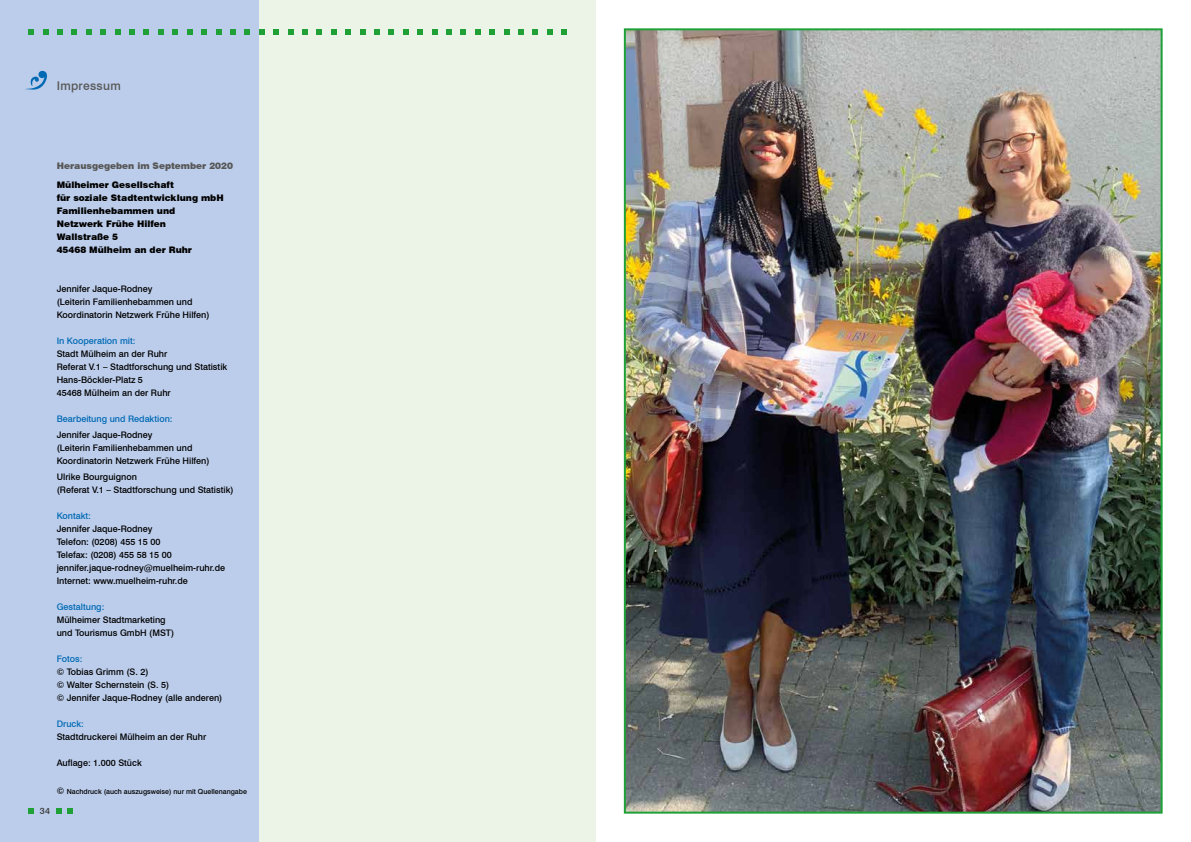
<style>
.page{position:relative;width:1191px;height:842px;background:#fff}
.page>*{position:absolute;margin:0;border:0;box-sizing:border-box;transform-origin:0 0}
.t1{font:500 12px "Swiss 721 BT";letter-spacing:.025em;color:#575756}
.t2{font:500 9px/13px "Swiss 721 BT";color:#000}
.t3{font:900 9px/13px "Swiss 721 BT";color:#000}
.t4{font:500 9px "Swiss 721 BT";color:#0069b4}
.t5{font:900 9px "Swiss 721 BT";color:#575756}
.t6{font:500 9px "Swiss 721 BT";color:#3c3c3b}
.t7{font:500 7px "Swiss 721 BT";color:#000}
.s1{font-size:9px}
</style>
<div class="page">
<div style="left:258px;top:0;width:337px;height:842px;background:#ecf4e8"></div>
<div style="left:0;top:0;width:258px;height:842px;background:#bccdeb"></div>
<img style="left:627px;top:31px;width:532px;height:780px">
<svg style="left:28px;top:29px;width:6px;height:5px"></svg>
<svg style="left:43px;top:29px;width:5px;height:5px"></svg>
<svg style="left:57px;top:29px;width:6px;height:5px"></svg>
<svg style="left:72px;top:29px;width:5px;height:5px"></svg>
<svg style="left:86px;top:29px;width:6px;height:5px"></svg>
<svg style="left:100px;top:29px;width:6px;height:5px"></svg>
<svg style="left:115px;top:29px;width:5px;height:5px"></svg>
<svg style="left:129px;top:29px;width:6px;height:5px"></svg>
<svg style="left:144px;top:29px;width:5px;height:5px"></svg>
<svg style="left:158px;top:29px;width:6px;height:5px"></svg>
<svg style="left:172px;top:29px;width:6px;height:5px"></svg>
<svg style="left:187px;top:29px;width:5px;height:5px"></svg>
<svg style="left:201px;top:29px;width:6px;height:5px"></svg>
<svg style="left:216px;top:29px;width:5px;height:5px"></svg>
<svg style="left:230px;top:29px;width:6px;height:5px"></svg>
<svg style="left:244px;top:29px;width:6px;height:5px"></svg>
<svg style="left:259px;top:29px;width:5px;height:5px"></svg>
<svg style="left:273px;top:29px;width:6px;height:5px"></svg>
<svg style="left:288px;top:29px;width:5px;height:5px"></svg>
<svg style="left:302px;top:29px;width:6px;height:5px"></svg>
<svg style="left:316px;top:29px;width:6px;height:5px"></svg>
<svg style="left:331px;top:29px;width:5px;height:5px"></svg>
<svg style="left:345px;top:29px;width:6px;height:5px"></svg>
<svg style="left:360px;top:29px;width:5px;height:5px"></svg>
<svg style="left:374px;top:29px;width:6px;height:5px"></svg>
<svg style="left:388px;top:29px;width:6px;height:5px"></svg>
<svg style="left:403px;top:29px;width:5px;height:5px"></svg>
<svg style="left:417px;top:29px;width:6px;height:5px"></svg>
<svg style="left:432px;top:29px;width:5px;height:5px"></svg>
<svg style="left:446px;top:29px;width:6px;height:5px"></svg>
<svg style="left:460px;top:29px;width:6px;height:5px"></svg>
<svg style="left:475px;top:29px;width:6px;height:5px"></svg>
<svg style="left:489px;top:29px;width:6px;height:5px"></svg>
<svg style="left:504px;top:29px;width:5px;height:5px"></svg>
<svg style="left:518px;top:29px;width:6px;height:5px"></svg>
<svg style="left:532px;top:29px;width:6px;height:5px"></svg>
<svg style="left:547px;top:29px;width:6px;height:5px"></svg>
<svg style="left:561px;top:29px;width:6px;height:5px"></svg>
<svg style="left:25px;top:71px;width:22px;height:19px"></svg>
<svg style="left:28px;top:808px;width:6px;height:6px"></svg>
<svg style="left:56px;top:808px;width:17px;height:6px"></svg>
<h1 class="t1" style="left:57px;top:78px;width:66px">Impressum</h1>
<p class="t5" style="left:57px;top:161px;width:178px">Herausgegeben im September 2020</p>
<p class="t3" style="left:57px;top:178px;width:168px">Mülheimer Gesellschaft<br>für soziale Stadtentwicklung mbH<br>Familienhebammen und<br>Netzwerk Frühe Hilfen<br>Wallstraße 5<br>45468 Mülheim an der Ruhr</p>
<p class="t2" style="left:57px;top:282px;width:154px">Jennifer Jaque-Rodney<br>(Leiterin Familienhebammen und<br>Koordinatorin Netzwerk Frühe Hilfen)</p>
<p class="t4" style="left:57px;top:335px;width:80px">In Kooperation mit:</p>
<p class="t2" style="left:57px;top:347px;width:172px">Stadt Mülheim an der Ruhr<br>Referat V.1 – Stadtforschung und Statistik<br>Hans-Böckler-Platz 5<br>45468 Mülheim an der Ruhr</p>
<p class="t4" style="left:57px;top:413px;width:117px">Bearbeitung und Redaktion:</p>
<p class="t2" style="left:57px;top:428px;width:154px">Jennifer Jaque-Rodney<br>(Leiterin Familienhebammen und<br>Koordinatorin Netzwerk Frühe Hilfen)</p>
<p class="t2" style="left:57px;top:470px;width:178px">Ulrike Bourguignon<br>(Referat V.1 – Stadtforschung und Statistik)</p>
<p class="t4" style="left:57px;top:510px;width:36px">Kontakt:</p>
<p class="t2" style="left:57px;top:522px;width:170px">Jennifer Jaque-Rodney<br>Telefon: (0208) 455 15 00<br>Telefax: (0208) 455 58 15 00 jennifer.jaque-rodney@muelheim-ruhr.de<br>Internet: www.muelheim-ruhr.de</p>
<p class="t4" style="left:57px;top:601px;width:49px">Gestaltung:</p>
<p class="t2" style="left:57px;top:613px;width:119px">Mülheimer Stadtmarketing und Tourismus GmbH (MST)</p>
<p class="t4" style="left:57px;top:653px;width:27px">Fotos:</p>
<p class="t2" style="left:57px;top:665px;width:167px">© Tobias Grimm (S. 2)<br>© Walter Schernstein (S. 5)<br>© Jennifer Jaque-Rodney (alle anderen)</p>
<p class="t4" style="left:57px;top:718px;width:29px">Druck:</p>
<p class="t2" style="left:57px;top:730px;width:151px">Stadtdruckerei Mülheim an der Ruhr</p>
<p class="t2" style="left:57px;top:756px;width:87px">Auflage: 1.000 Stück</p>
<p class="t7" style="left:57px;top:787px;width:192px"><span class="s1">©</span> Nachdruck (auch auszugsweise) nur mit Quellenangabe</p>
<p class="t6" style="left:40px;top:805px;width:12px">34</p>
</div>
